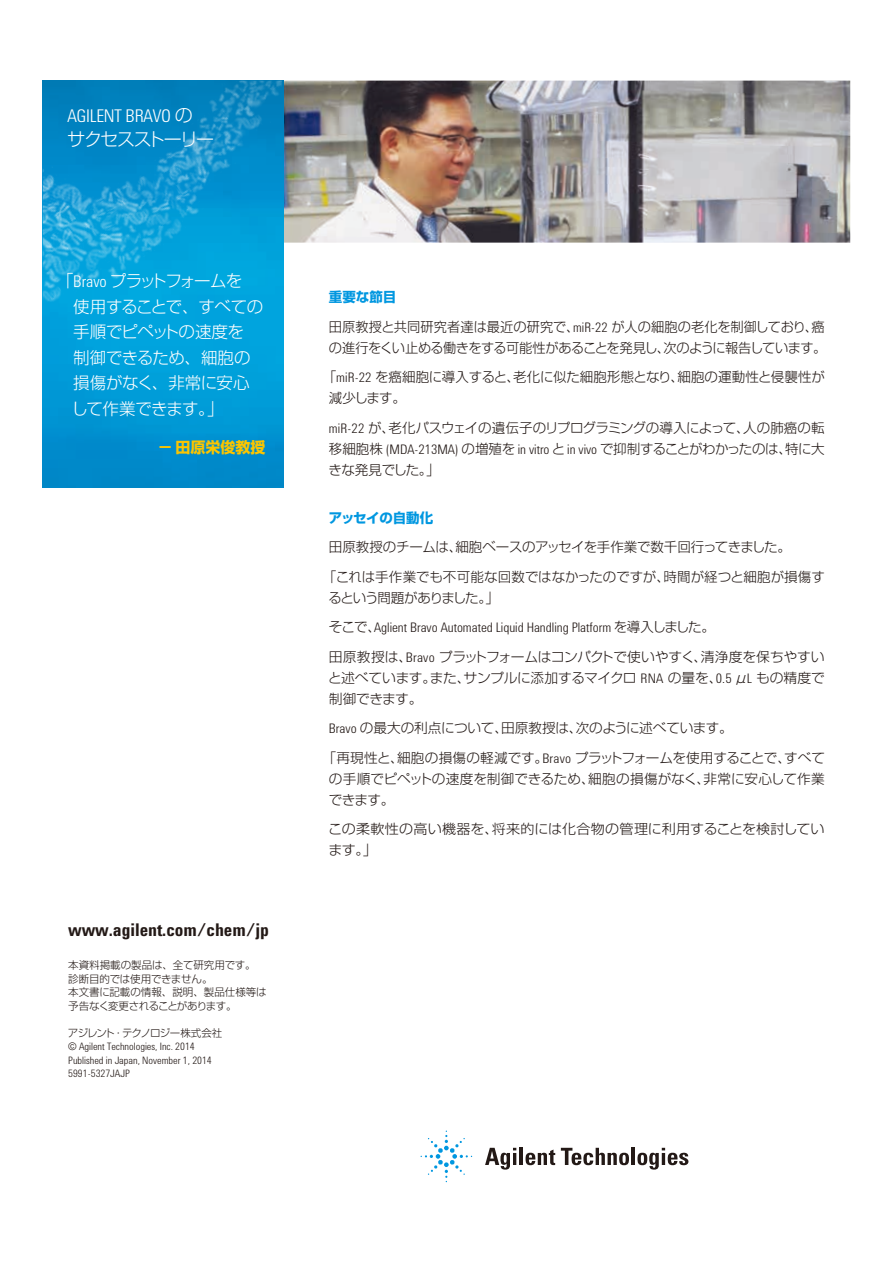
<style>
.page{position:relative;width:893px;height:1263px;background:#fff}
.page>*{position:absolute;margin:0;border:0;box-sizing:border-box;transform-origin:0 0}
.t1{font:700 18px "Agilent Condensed CFF";letter-spacing:-.005em;color:#231916}
.t2{font:300 18px "Agilent Condensed CFF";letter-spacing:-.01em;color:#fff}
.t3{font:300 18px "Shin Go Pro";letter-spacing:-.085em;color:#fff}
.t4{font:300 16.5px/25.5px "Shin Go Pro";letter-spacing:-.035em;color:#fff}
.t5{font:700 15.15px "Shin Go Pro";color:#fbc500}
.t6{font:300 13.5px/29.5px "Shin Go Pro";letter-spacing:-.015em;color:#231916}
.t7{font:300 13.5px "Agilent Condensed CFF";color:#231916}
.t8{font:300 13.5px/29.5px "Shin Go Pro";letter-spacing:.01em;color:#231916}
.t9{font:300 13.5px/21px "Shin Go Pro";letter-spacing:.015em;color:#231916;scale:1.04 1}
.t10{font:300 13.5px "Shin Go Pro";letter-spacing:-.095em;color:#231916}
.t11{font:700 13.5px "Shin Go Pro";letter-spacing:-.035em;color:#0097e0}
.t12{font:300 10.5px/13.5px "Agilent Condensed CFF";color:#231916}
.t13{font:300 10.5px/13.5px "Shin Go Pro";letter-spacing:-.02em;color:#231916}
.t14{font:300 10.5px "Shin Go Pro";letter-spacing:-.065em;color:#231916}
.s1{font-family:"Shin Go Pro"}
.s2{font-family:"Agilent Condensed CFF"}
.s3{font-weight:700;color:#0097e0}
</style>
<div class="page">
<img style="left:283px;top:81px;width:567px;height:162px">
<img style="left:43px;top:81px;width:240px;height:407px">
<img style="left:43px;top:81px;width:239px;height:273px">
<svg style="left:485px;top:1148px;width:31px;height:21px"></svg>
<hr style="left:520px;top:1148px;width:3px;height:17px;background:#231916">
<svg style="left:526px;top:1149px;width:29px;height:16px"></svg>
<svg style="left:561px;top:1148px;width:68px;height:17px"></svg>
<hr style="left:631px;top:1148px;width:4px;height:17px;background:#231916">
<svg style="left:637px;top:1148px;width:51px;height:21px"></svg>
<svg style="left:421px;top:1130px;width:51px;height:52px"></svg>
<h1 class="t2" style="left:67px;top:102px;width:127px">AGILENT BRAVO <span class="s1">の</span></h1>
<h1 class="t3" style="left:67px;top:125px;width:148px">サクセスストーリー</h1>
<p class="t4" style="left:71px;top:266px;width:193px;text-indent:-15px">「<span class="s2">Bravo</span> プラットフォームを<br>使用することで、すべての手順でピペットの速度を<br>制御できるため、細胞の損傷がなく、非常に安心して作業できます。」</p>
<p class="t5" style="left:158px;top:435px;width:109px">－田原栄俊教授</p>
<h1 class="t1" style="left:68px;top:916px;width:202px">www.agilent.com/chem/jp</h1>
<p class="t13" style="left:68px;top:957px;width:200px">本資料掲載の製品は、全て研究用です。診断目的では使用できません。<br>本文書に記載の情報、説明、製品仕様等は予告なく変更されることがあります。</p>
<p class="t14" style="left:68px;top:1024px;width:156px">アジレント・テクノロジー株式会社</p>
<p class="t12" style="left:68px;top:1039px;width:145px">© Agilent Technologies, Inc. 2014<br>Published in Japan, November 1, 2014<br>5991-5327JAJP</p>
<p class="t8" style="left:329px;top:280px;width:497px"><span class="s3">重要な節目<br></span>田原教授と共同研究者達は最近の研究で、<span class="s2">miR-22</span> が人の細胞の老化を制御しており、癌</p>
<p class="t6" style="left:323px;top:331px;width:505px;text-align:center">の進行をくい止める働きをする可能性があることを発見し、次のように報告しています。「<span class="s2">miR-22</span> を癌細胞に導入すると、老化に似た細胞形態となり、細胞の運動性と侵襲性が</p>
<p class="t6" style="left:329px;top:381px;width:497px">減少します。<br><span class="s2">miR-22</span> が、老化パスウェイの遺伝子のリプログラミングの導入によって、人の肺癌の転</p>
<p class="t6" style="left:329px;top:436px;width:498px;line-height:21px">移細胞株 <span class="s2">(MDA-213MA)</span> の増殖を <span class="s2">in vitro</span> と <span class="s2">in vivo</span> で抑制することがわかったのは、特に大きな発見でした。」</p>
<p class="t11" style="left:329px;top:507px;width:106px">アッセイの自動化</p>
<p class="t6" style="left:323px;top:530px;width:504px;text-indent:6px">田原教授のチームは、細胞ベースのアッセイを手作業で数千回行ってきました。<br>「これは手作業でも不可能な回数ではなかったのですが、時間が経つと細胞が損傷す</p>
<p class="t10" style="left:328px;top:586px;width:172px">るという問題がありました。」</p>
<p class="t7" style="left:329px;top:617px;width:388px"><span class="s1">そこで、</span>Aglient Bravo Automated Liquid Handling Platform <span class="s1">を導入しました。</span></p>
<p class="t6" style="left:328px;top:644px;width:498px;line-height:21px;text-align:justify">田原教授は、<span class="s2">Bravo</span> プラットフォームはコンパクトで使いやすく、清浄度を保ちやすいと述べています。また、サンプルに添加するマイクロ <span class="s2">RNA</span> の量を、<span class="s2">0.5</span> μ<span class="s2">L</span> もの精度で制御できます。</p>
<p class="t6" style="left:323px;top:711px;width:504px;text-indent:6px"><span class="s2">Bravo</span> の最大の利点について、田原教授は、次のように述べています。<br>「再現性と、細胞の損傷の軽減です。<span class="s2">Bravo</span> プラットフォームを使用することで、すべて</p>
<p class="t6" style="left:329px;top:766px;width:498px;line-height:21px">の手順でピペットの速度を制御できるため、細胞の損傷がなく、非常に安心して作業できます。</p>
<p class="t9" style="left:328px;top:817px;width:479px">この柔軟性の高い機器を、将来的には化合物の管理に利用することを検討しています。」</p>
</div>
